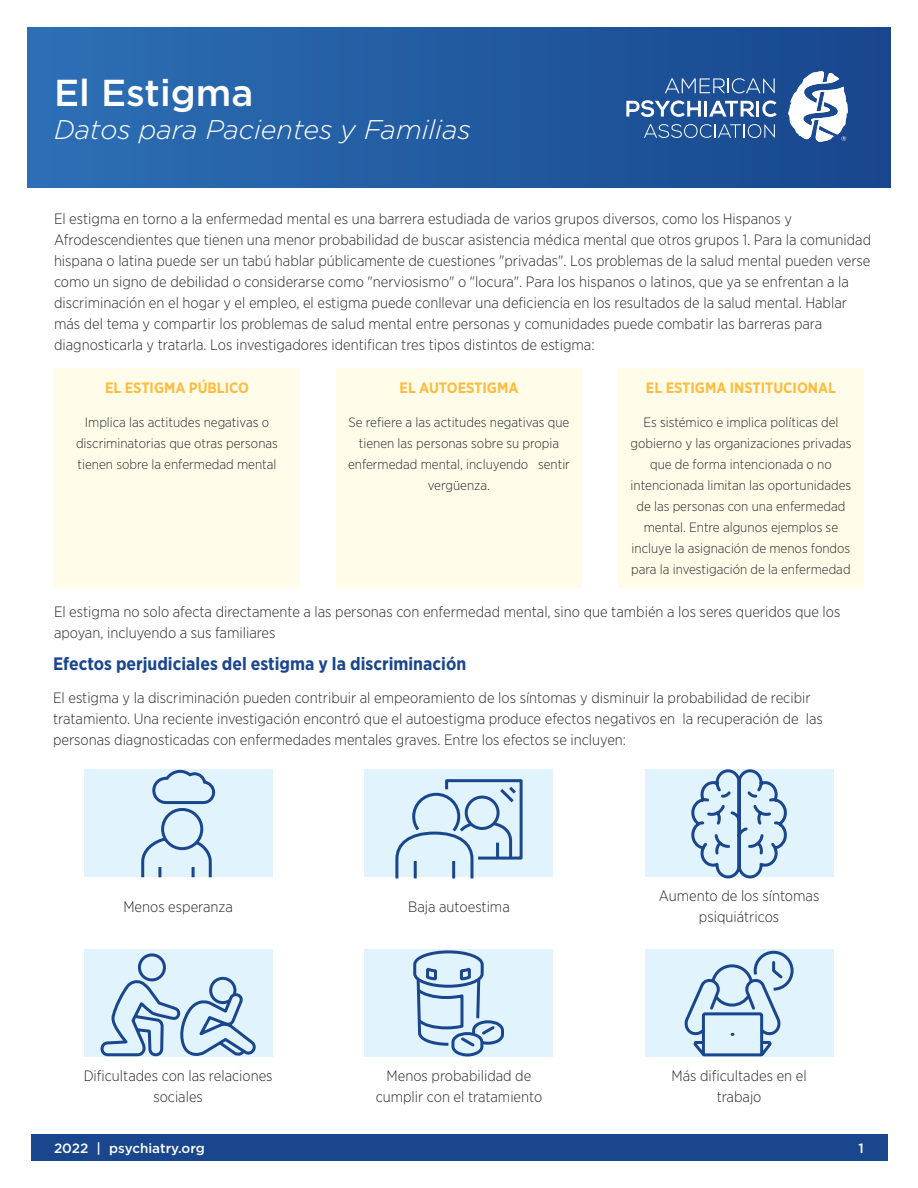
<style>
.page{position:relative;width:918px;height:1188px;background:#fff}
.page>*{position:absolute;margin:0;border:0;box-sizing:border-box;transform-origin:0 0}
.t1{font:500 37.5px "Gotham";color:#fff}
.t2{font:italic 300 27px "Gotham";color:#fff}
.t3{font:700 18px "Gotham Narrow";color:#1a468d}
.t4{font:300 15px/21px "Gotham Narrow";color:#292829;text-align:center}
.t5{font:700 15px "Gotham Narrow";color:#fdbc3f}
.t6{font:300 13.5px/21px "Gotham Narrow";color:#292829;text-align:center}
.t7{font:500 13.5px "Gotham";color:#fff}
</style>
<div class="page">
<div style="left:31px;top:1134px;width:856px;height:27px;background:#1a468d"></div>
<div style="left:618px;top:369px;width:246px;height:219px;background:#fffde9"></div>
<div style="left:336px;top:369px;width:246px;height:219px;background:#fffde9"></div>
<div style="left:54px;top:369px;width:246px;height:219px;background:#fffde9"></div>
<div style="left:27px;top:27px;width:864px;height:160px;background:linear-gradient(to right,#2d6fb5,#18468c)"></div>
<svg style="left:788px;top:71px;width:60px;height:71px"></svg>
<svg style="left:665px;top:78px;width:110px;height:15px;background:#4b73aa"></svg>
<svg style="left:626px;top:100px;width:75px;height:17px"></svg>
<hr style="left:704px;top:101px;width:3px;height:16px;background:#fff">
<svg style="left:709px;top:101px;width:46px;height:16px"></svg>
<hr style="left:756px;top:101px;width:3px;height:16px;background:#fff">
<svg style="left:762px;top:100px;width:15px;height:17px"></svg>
<svg style="left:644px;top:124px;width:131px;height:14px;background:#4972aa"></svg>
<div style="left:84px;top:769px;width:189px;height:108px;background:#e1f4fd"></div>
<svg style="left:141px;top:769px;width:75px;height:109px"></svg>
<div style="left:364px;top:769px;width:189px;height:108px;background:#e1f4fd"></div>
<svg style="left:395px;top:779px;width:128px;height:100px"></svg>
<div style="left:645px;top:769px;width:189px;height:108px;background:#e1f4fd"></div>
<svg style="left:691px;top:769px;width:96px;height:110px"></svg>
<div style="left:84px;top:949px;width:189px;height:108px;background:#e1f4fd"></div>
<svg style="left:100px;top:953px;width:155px;height:104px"></svg>
<div style="left:364px;top:949px;width:189px;height:108px;background:#e1f4fd"></div>
<svg style="left:413px;top:950px;width:91px;height:107px"></svg>
<div style="left:645px;top:949px;width:189px;height:108px;background:#e1f4fd"></div>
<svg style="left:685px;top:950px;width:109px;height:107px"></svg>
<h1 class="t1" style="left:54px;top:68px;width:201px">El Estigma</h1>
<h2 class="t2" style="left:54px;top:112px;width:418px">Datos para Pacientes y Familias</h2>
<p class="t4" style="left:54px;top:208px;width:819px;text-align:left">El estigma en torno a la enfermedad mental es una barrera estudiada de varios grupos diversos, como los Hispanos y Afrodescendientes que tienen una menor probabilidad de buscar asistencia médica mental que otros grupos 1. Para la comunidad hispana o latina puede ser un tabú hablar públicamente de cuestiones "privadas". Los problemas de la salud mental pueden verse como un signo de debilidad o considerarse como "nerviosismo" o "locura". Para los hispanos o latinos, que ya se enfrentan a la discriminación en el hogar y el empleo, el estigma puede conllevar una defciencia en los resultados de la salud mental. Hablar más del tema y compartir los problemas de salud mental entre personas y comunidades puede combatir las barreras para diagnosticarla y tratarla. Los investigadores identifcan tres tipos distintos de estigma:</p>
<p class="t5" style="left:105px;top:378px;width:145px">EL ESTIGMA PÚBLICO</p>
<p class="t5" style="left:400px;top:378px;width:120px">EL AUTOESTIGMA</p>
<p class="t5" style="left:646px;top:378px;width:192px">EL ESTIGMA INSTITUCIONAL</p>
<p class="t6" style="left:76px;top:412px;width:203px">Implica las actitudes negativas o discriminatorias que otras personas tienen sobre la enfermedad mental</p>
<p class="t6" style="left:348px;top:412px;width:223px">Se refere a las actitudes negativas que tienen las personas sobre su propia enfermedad mental, incluyendo sentir vergüenza.</p>
<p class="t6" style="left:631px;top:412px;width:222px">Es sistémico e implica políticas del gobierno y las organizaciones privadas que de forma intencionada o no intencionada limitan las oportunidades de las personas con una enfermedad mental. Entre algunos ejemplos se incluye la asignación de menos fondos para la investigación de la enfermedad</p>
<p class="t4" style="left:54px;top:601px;width:788px;text-align:left">El estigma no solo afecta directamente a las personas con enfermedad mental, sino que también a los seres queridos que los apoyan, incluyendo a sus familiares</p>
<h3 class="t3" style="left:53px;top:653px;width:415px">Efectos perjudiciales del estigma y la discriminación</h3>
<p class="t4" style="left:53px;top:687px;width:771px;text-align:left">El estigma y la discriminación pueden contribuir al empeoramiento de los síntomas y disminuir la probabilidad de recibir tratamiento. Una reciente investigación encontró que el autoestigma produce efectos negativos en la recuperación de las personas diagnosticadas con enfermedades mentales graves. Entre los efectos se incluyen:</p>
<p class="t4" style="left:123px;top:896px;width:111px">Menos esperanza</p>
<p class="t4" style="left:408px;top:896px;width:103px">Baja autoestima</p>
<p class="t4" style="left:659px;top:885px;width:162px">Aumento de los síntomas psiquiátricos</p>
<p class="t4" style="left:84px;top:1064px;width:190px">Difcultades con las relaciones sociales</p>
<p class="t4" style="left:376px;top:1064px;width:168px">Menos probabilidad de cumplir con el tratamiento</p>
<p class="t4" style="left:671px;top:1064px;width:137px">Más difcultades en el trabajo</p>
<p class="t7" style="left:54px;top:1139px;width:152px">2022 | psychiatry.org</p>
<p class="t7" style="left:859px;top:1139px;width:7px">1</p>
</div>
